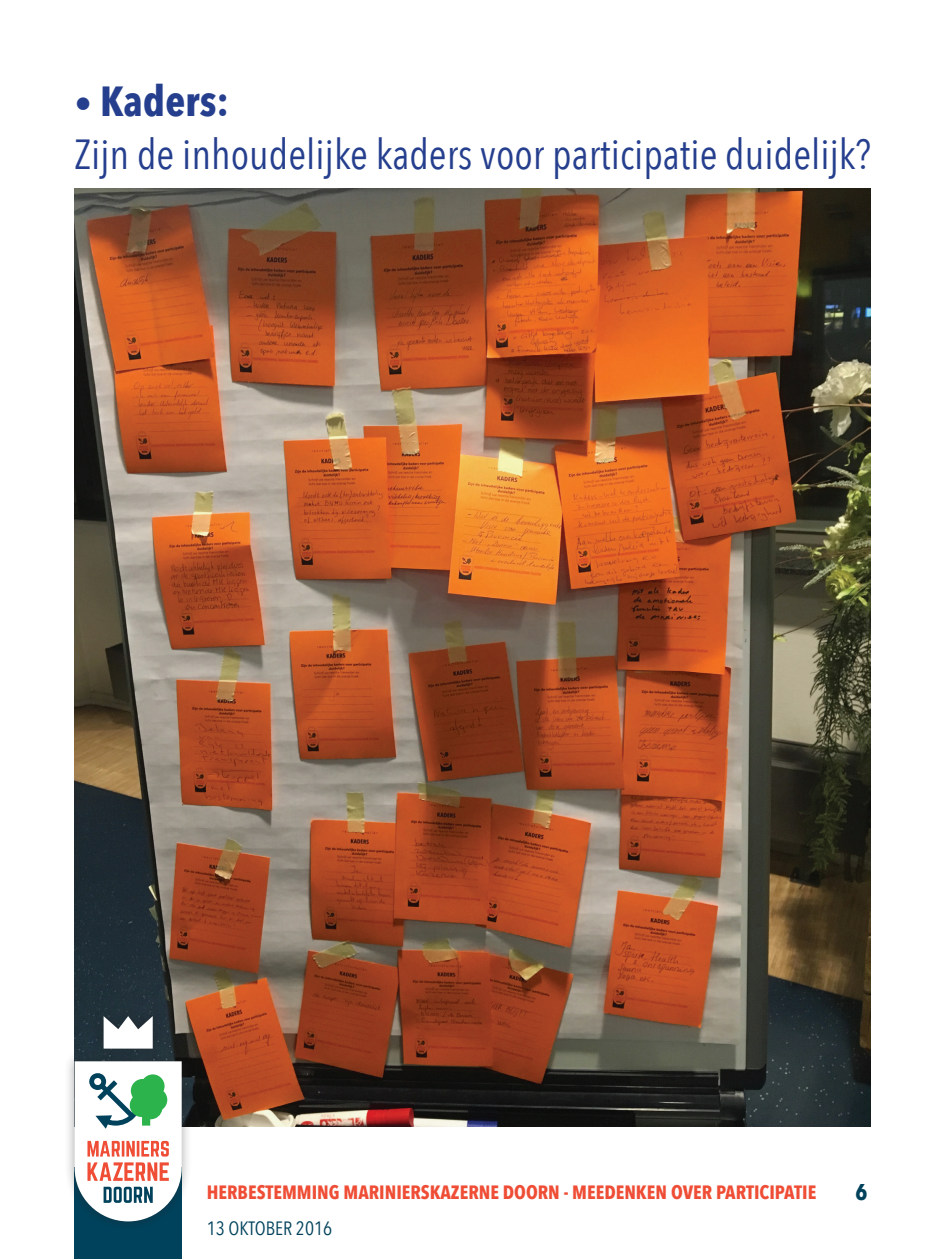
<style>
.page{position:relative;width:945px;height:1260px;background:#fff}
.page>*{position:absolute;margin:0;border:0;box-sizing:border-box;transform-origin:0 0}
.t1{font:42px/52.5px "Avenir Next Condensed";color:#253f8e}
.t2{font:700 22.75px "Avenir Next Condensed";color:#00425c}
.t3{font:700 19.25px "Avenir Next Condensed";color:#ef4d35}
.t4{font:19.25px "Avenir Next Condensed";color:#00425c}
.s1{font-weight:700;font-size:35px}
.s2{font-weight:700}
</style>
<div class="page">
<img style="left:74px;top:189px;width:797px;height:938px">
<div style="left:74px;top:1168px;width:108px;height:91px;background:#00425c"></div>
<div style="left:64px;top:1051px;width:128px;height:181px;background:#231f20;opacity:.4"></div>
<div style="left:93px;top:1007px;width:70px;height:53px;background:#22313a"></div>
<svg style="left:104px;top:1016px;width:49px;height:33px"></svg>
<svg style="left:75px;top:1061px;width:107px;height:160px"></svg>
<h1 class="t1" style="left:74px;top:73px;width:798px"><span class="s1">•</span> <span class="s2">KADERS:<br></span>Zijn de inhoudelijke kaders voor participatie duidelijk?</h1>
<p class="t3" style="left:207px;top:1181px;width:611px">HERBESTEMMING MARINIERSKAZERNE DOORN - MEEDENKEN OVER PARTICIPATIE</p>
<p class="t4" style="left:207px;top:1212px;width:127px">13 oktober 2016</p>
<p class="t2" style="left:855px;top:1179px;width:13px">6</p>
</div>
